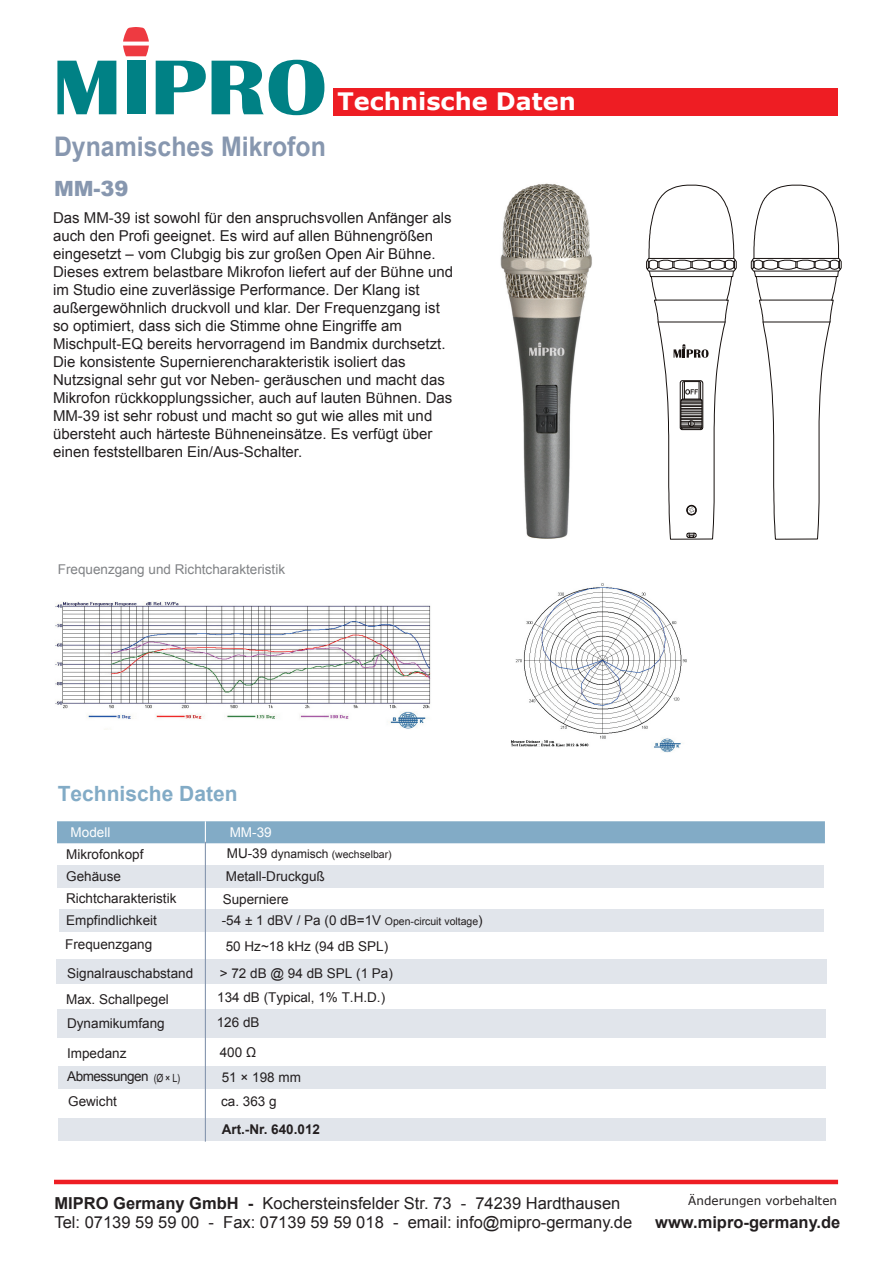
<style>
.page{position:relative;width:893px;height:1263px;background:#fff}
.page>*{position:absolute;margin:0;border:0;box-sizing:border-box;transform-origin:0 0}
.t1{font:700 27px "Arial";color:#8797af;scale:.92 1}
.t2{font:700 24px "Verdana";color:#fff}
.t3{font:700 21px "Arial";color:#82abc6}
.t4{font:900 21px "Arial";color:#8797af}
.t5{font:16.5px/19.8px "Arial";color:#231f20}
.t6{font:700 16.5px "Arial";color:#231f20}
.t7{font:15px/18px "Arial";color:#231f20}
.t8{font:13.5px/22px "Arial";color:#231f20}
.t9{font:13.5px "Arial";color:#808285}
.t10{font:13.5px/25px "Arial";letter-spacing:-.035em;color:#231f20}
.t11{font:700 13.5px "Arial";color:#231f20}
.t12{font:13.5px "Arial";color:#fff}
.t13{font:12px "Verdana";color:#231f20}
.t14{font:10.5px "Arial";color:#231f20}
.s1{font-size:13.5px}
.s2{font-size:12px}
.s3{font-size:10.5px}
.s4{font-size:11.25px}
.s5{font-weight:700}
</style>
<div class="page">
<div style="left:333px;top:88px;width:505px;height:28px;background:#ee1d23"></div>
<svg style="left:57px;top:61px;width:59px;height:53px"></svg>
<div style="left:127px;top:61px;width:18px;height:53px;background:#008185"></div>
<svg style="left:156px;top:61px;width:50px;height:53px"></svg>
<svg style="left:212px;top:60px;width:112px;height:55px"></svg>
<svg style="left:123px;top:27px;width:26px;height:29px"></svg>
<hr style="left:54px;top:1180px;width:784px;height:4px;background:#ee1d23">
<img style="left:500px;top:183px;width:92px;height:356px">
<img style="left:511px;top:583px;width:176px;height:170px">
<img style="left:55px;top:601px;width:376px;height:128px">
<div style="left:58px;top:1119px;width:767px;height:22px;background:#e1e5eb"></div>
<div style="left:58px;top:1066px;width:767px;height:22px;background:#e1e5eb"></div>
<div style="left:58px;top:1010px;width:768px;height:28px;background:#e1e5eb"></div>
<div style="left:56px;top:959px;width:770px;height:25px;background:#e1e5eb"></div>
<div style="left:59px;top:909px;width:764px;height:22px;background:#e1e5eb"></div>
<div style="left:58px;top:865px;width:766px;height:22px;background:#e1e5eb"></div>
<div style="left:57px;top:821px;width:768px;height:22px;background:#82abc6"></div>
<hr style="left:205px;top:842px;width:1px;height:299px;background:#8797af">
<svg style="left:751px;top:185px;width:90px;height:354px"></svg>
<svg style="left:646px;top:185px;width:90px;height:354px"></svg>
<h1 class="t1" style="left:54px;top:128px;width:297px">Dynamisches Mikrofon</h1>
<h3 class="t4" style="left:54px;top:174px;width:76px">MM-39</h3>
<h2 class="t2" style="left:337px;top:85px;width:240px">Technische Daten</h2>
<p class="t7" style="left:53px;top:209px;width:402px">Das MM-39 ist sowohl für den anspruchsvollen Anfänger als auch den Profi geeignet. Es wird auf allen Bühnengrößen eingesetzt – vom Clubgig bis zur großen Open Air Bühne.<br>Dieses extrem belastbare Mikrofon liefert auf der Bühne und im Studio eine zuverlässige Performance. Der Klang ist außergewöhnlich druckvoll und klar. Der Frequenzgang ist so optimiert, dass sich die Stimme ohne Eingriffe am Mischpult-EQ bereits hervorragend im Bandmix durchsetzt.<br>Die konsistente Supernierencharakteristik isoliert das Nutzsignal sehr gut vor Neben- geräuschen und macht das Mikrofon rückkopplungssicher, auch auf lauten Bühnen. Das MM-39 ist sehr robust und macht so gut wie alles mit und übersteht auch härteste Bühneneinsätze. Es verfügt über einen feststellbaren Ein/Aus-Schalter.</p>
<p class="t9" style="left:58px;top:561px;width:229px">Frequenzgang und Richtcharakteristik</p>
<h3 class="t3" style="left:58px;top:780px;width:181px">Technische Daten</h3>
<p class="t12" style="left:230px;top:823px;width:43px">MM-39</p>
<p class="t14" style="left:227px;top:847px;width:167px"><span class="s1">MU-39</span> <span class="s2">dynamisch</span> (wechselbar)</p>
<p class="t12" style="left:71px;top:823px;width:41px">Modell</p>
<p class="t8" style="left:66px;top:843px;width:79px">Mikrofonkopf<br>Gehäuse</p>
<p class="t8" style="left:226px;top:865px;width:101px">Metall-Druckguß</p>
<p class="t8" style="left:66px;top:887px;width:112px">Richtcharakteristik</p>
<p class="t8" style="left:223px;top:888px;width:68px">Superniere</p>
<p class="t8" style="left:66px;top:909px;width:92px">Empfindlichkeit</p>
<p class="t8" style="left:222px;top:909px;width:263px">-54 ± 1 dBV / Pa (0 dB=1V <span class="s3">Open-circuit voltage</span>)</p>
<p class="t8" style="left:65px;top:933px;width:89px">Frequenzgang</p>
<p class="t8" style="left:226px;top:936px;width:164px">50 Hz~18 kHz (94 dB SPL)</p>
<p class="t8" style="left:67px;top:962px;width:128px">Signalrauschabstand</p>
<p class="t8" style="left:220px;top:962px;width:175px">&gt; 72 dB @ 94 dB SPL (1 Pa)</p>
<p class="t8" style="left:66px;top:988px;width:104px">Max. Schallpegel</p>
<p class="t8" style="left:217px;top:986px;width:170px">134 dB (Typical, 1% T.H.D.)</p>
<p class="t8" style="left:67px;top:1012px;width:99px">Dynamikumfang</p>
<p class="t8" style="left:217px;top:1011px;width:44px">126 dB</p>
<p class="t8" style="left:67px;top:1042px;width:61px">Impedanz</p>
<p class="t8" style="left:220px;top:1042px;width:38px">400 Ω</p>
<p class="t10" style="left:67px;top:1064px;width:114px">Abmessungen <span class="s4">(Ø × L)<br></span>Gewicht</p>
<p class="t8" style="left:222px;top:1066px;width:81px">51 × 198 mm</p>
<p class="t8" style="left:221px;top:1091px;width:57px">ca. 363 g</p>
<p class="t11" style="left:222px;top:1120px;width:100px">Art.-Nr. 640.012</p>
<p class="t5" style="left:54px;top:1193px;width:579px"><span class="s5">MIPRO Germany GmbH -</span> Kochersteinsfelder Str. 73 - 74239 Hardthausen<br>Tel: 07139 59 59 00 - Fax: 07139 59 59 018 - email: info@mipro-germany.de</p>
<p class="t13" style="left:688px;top:1192px;width:150px">Änderungen vorbehalten</p>
<p class="t6" style="left:655px;top:1211px;width:187px">www.mipro-germany.de</p>
</div>
